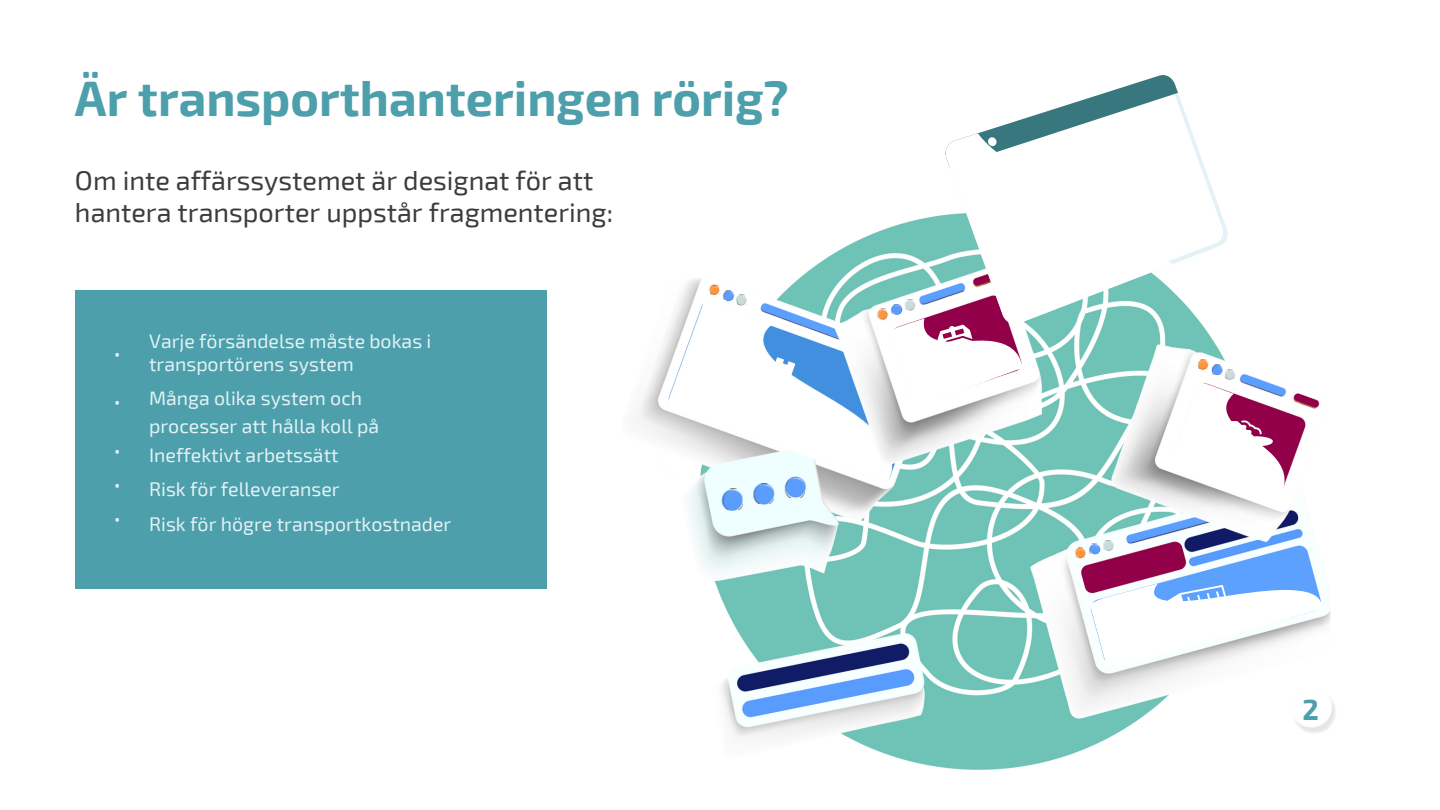
<style>
.page{position:relative;width:1440px;height:810px;background:#fff}
.page>*{position:absolute;margin:0;border:0;box-sizing:border-box;transform-origin:0 0}
.t1{font:700 48.75px "Exo 2";color:#4c9fab}
.t2{font:700 28.35px "Exo 2";color:#4c9fab}
.t3{font:27px/32.1px "Exo 2";color:#3c3c3b}
.t4{font:19.5px/23.1px "Exo 2";color:#e2f2f5}
</style>
<div class="page">
<div style="left:75px;top:291px;width:472px;height:298px;background:#4c9fab"></div>
<img style="left:716px;top:231px;width:620px;height:539px">
<svg style="left:1076px;top:547px;width:8px;height:10px"></svg>
<img style="left:1084px;top:540px;width:20px;height:19px">
<img style="left:1098px;top:536px;width:20px;height:20px">
<svg style="left:1090px;top:540px;width:22px;height:13px"></svg>
<img style="left:639px;top:344px;width:302px;height:181px">
<img style="left:1108px;top:340px;width:223px;height:205px">
<img style="left:716px;top:629px;width:212px;height:132px">
<img style="left:677px;top:488px;width:165px;height:96px">
<img style="left:785px;top:488px;width:20px;height:9px">
<img style="left:749px;top:488px;width:29px;height:21px">
<img style="left:753px;top:488px;width:20px;height:15px">
<img style="left:718px;top:488px;width:29px;height:27px">
<img style="left:722px;top:489px;width:20px;height:20px">
<img style="left:664px;top:261px;width:214px;height:227px">
<svg style="left:757px;top:357px;width:65px;height:74px"></svg>
<svg style="left:1090px;top:584px;width:232px;height:83px"></svg>
<svg style="left:878px;top:75px;width:410px;height:421px"></svg>
<p class="t1" style="left:75px;top:67px;width:715px">Är transporthanteringen rörig?</p>
<p class="t3" style="left:75px;top:163px;width:540px">Om inte affärssystemet är designat för att hantera transporter uppstår fragmentering:</p>
<p class="t4" style="left:114px;top:340px;width:9px">•</p>
<p class="t4" style="left:114px;top:389px;width:9px">•</p>
<p class="t4" style="left:114px;top:437px;width:9px">•</p>
<p class="t4" style="left:114px;top:472px;width:9px">•</p>
<p class="t4" style="left:114px;top:506px;width:9px">•</p>
<p class="t4" style="left:149px;top:329px;width:284px">Varje försändelse måste bokas i transportörens system</p>
<p class="t4" style="left:149px;top:386px;width:215px">Många olika system och</p>
<p class="t4" style="left:149px;top:414px;width:232px">processer att hålla koll på</p>
<p class="t4" style="left:149px;top:443px;width:191px">Ineffektivt arbetssätt</p>
<p class="t4" style="left:149px;top:477px;width:192px">Risk för felleveranser</p>
<p class="t4" style="left:149px;top:511px;width:304px">Risk för högre transportkostnader</p>
<p class="t2" style="left:1303px;top:691px;width:18px">2</p>
</div>
